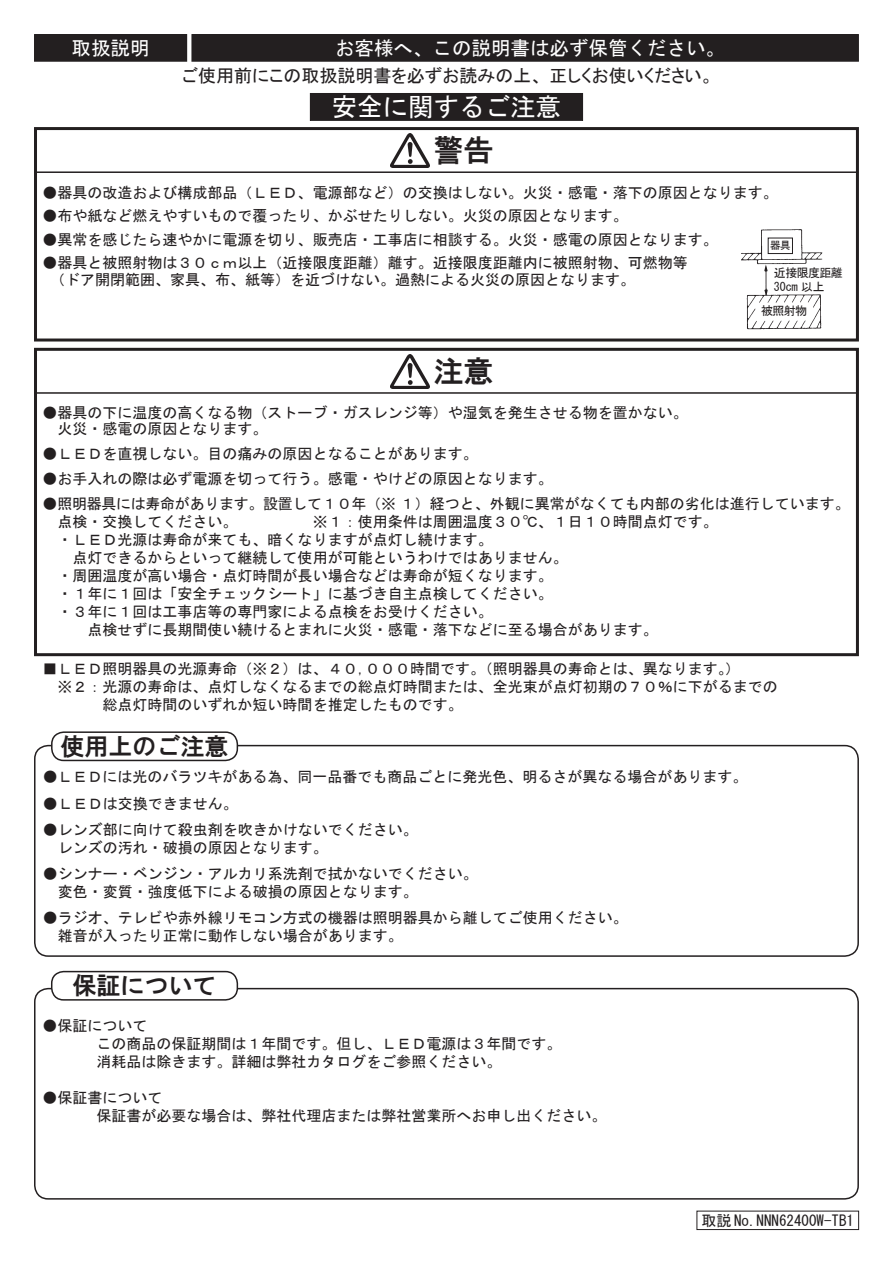
<style>
.page{position:relative;width:893px;height:1263px;background:#fff}
.page>*{position:absolute;margin:0;border:0;box-sizing:border-box;transform-origin:0 0}
.t1{font:30px "HG Gothic E";color:#231f20}
.t2{font:25.5px "MS Gothic";color:#fff}
.t3{font:24px "HG Gothic E";color:#231f20}
.t4{font:19.5px "MS Gothic";color:#fff}
.t5{font:18px "MS P Gothic";color:#231f20}
.t6{font:15px/18px "MS Gothic";color:#231f20}
.t7{font:12px/13.5px "MS Gothic";letter-spacing:-.05em;color:#231f20}
.t8{font:10.5px "MS Gothic";color:#231f20}
</style>
<div class="page">
<div style="left:696px;top:1211px;width:163px;height:19px;border:1px solid #231f20"></div>
<div style="left:35px;top:35px;width:151px;height:26px;background:#231f20"></div>
<div style="left:34px;top:34px;width:153px;height:28px;border:2px solid #231f20"></div>
<div style="left:192px;top:35px;width:666px;height:26px;background:#231f20"></div>
<div style="left:191px;top:34px;width:668px;height:28px;border:2px solid #231f20"></div>
<div style="left:34px;top:127px;width:825px;height:214px;border:3px solid #231f20"></div>
<hr style="left:35px;top:171px;width:823px;height:2px;background:#231f20">
<img style="left:390px;top:133px;width:39px;height:34px">
<div style="left:34px;top:988px;width:825px;height:211px;border:2px solid #231f20;border-radius:14px"></div>
<div style="left:52px;top:971px;width:185px;height:29px;background:#fff;border-radius:12px"></div>
<div style="left:51px;top:971px;width:187px;height:30px;border:2px solid #231f20;border-radius:12px"></div>
<div style="left:34px;top:348px;width:825px;height:308px;border:3px solid #231f20"></div>
<hr style="left:35px;top:392px;width:823px;height:2px;background:#231f20">
<img style="left:390px;top:354px;width:39px;height:34px">
<img style="left:741px;top:229px;width:81px;height:101px">
<div style="left:768px;top:238px;width:25px;height:16px;border:1px solid #231f20"></div>
<div style="left:310px;top:93px;width:273px;height:27px;background:#231f20"></div>
<div style="left:310px;top:93px;width:273px;height:28px;border:1px solid #231f20"></div>
<div style="left:34px;top:745px;width:825px;height:212px;border:2px solid #231f20;border-radius:14px"></div>
<div style="left:52px;top:732px;width:185px;height:28px;background:#fff;border-radius:12px"></div>
<div style="left:51px;top:731px;width:187px;height:30px;border:2px solid #231f20;border-radius:12px"></div>
<h3 class="t4" style="left:72px;top:38px;width:79px">取扱説明</h3>
<h3 class="t4" style="left:335px;top:38px;width:391px">お客様へ、この説明書は必ず保管ください。</h3>
<h2 class="t2" style="left:332px;top:94px;width:231px">安全に関するご注意</h2>
<p class="t5" style="left:182px;top:67px;width:533px">ご使用前にこの取扱説明書を必ずお読みの上、正しくお使いください。</p>
<h1 class="t1" style="left:433px;top:135px;width:61px">警告</h1>
<p class="t6" style="left:43px;top:184px;width:736px">●器具の改造および構成部品（ＬＥＤ、電源部など）の交換はしない。火災・感電・落下の原因となります。</p>
<p class="t6" style="left:43px;top:207px;width:586px">●布や紙など燃えやすいもので覆ったり、かぶせたりしない。火災の原因となります。</p>
<p class="t6" style="left:43px;top:230px;width:676px">●異常を感じたら速やかに電源を切り、販売店・工事店に相談する。火災・感電の原因となります。</p>
<p class="t6" style="left:50px;top:254px;width:639px;line-height:16.5px;text-indent:-8px">●器具と被照射物は３０ｃｍ以上（近接限度距離）離す。近接限度距離内に被照射物、可燃物等（ドア開閉範囲、家具、布、紙等）を近づけない。過熱による火災の原因となります。</p>
<p class="t8" style="left:770px;top:240px;width:22px">器具</p>
<p class="t7" style="left:774px;top:266px;width:70px">近接限度距離<br>30cm 以上</p>
<h1 class="t1" style="left:433px;top:356px;width:61px">注意</h1>
<p class="t7" style="left:761px;top:304px;width:48px">被照射物</p>
<p class="t6" style="left:58px;top:404px;width:631px;line-height:16.5px;text-indent:-15px">●器具の下に温度の高くなる物（ストーブ・ガスレンジ等）や湿気を発生させる物を置かない。火災・感電の原因となります。</p>
<p class="t6" style="left:43px;top:445px;width:436px">●ＬＥＤを直視しない。目の痛みの原因となることがあります。</p>
<p class="t6" style="left:43px;top:469px;width:511px">●お手入れの際は必ず電源を切って行う。感電・やけどの原因となります。</p>
<p class="t6" style="left:43px;top:494px;width:809px">●照明器具には寿命があります。設置して１０年（※ １）経つと、外観に異常がなくても内部の劣化は進行しています。　点検・交換してください。</p>
<p class="t6" style="left:313px;top:512px;width:406px">※１：使用条件は周囲温度３０℃、１日１０時間点灯です。</p>
<p class="t6" style="left:43px;top:530px;width:451px">　・ＬＥＤ光源は寿命が来ても、暗くなりますが点灯し続けます。</p>
<p class="t6" style="left:73px;top:548px;width:496px">点灯できるからといって継続して使用が可能というわけではありません。</p>
<p class="t6" style="left:43px;top:566px;width:511px">　・周囲温度が高い場合・点灯時間が長い場合などは寿命が短くなります。</p>
<p class="t6" style="left:43px;top:584px;width:511px">　・１年に１回は「安全チェックシート」に基づき自主点検してください。</p>
<p class="t6" style="left:43px;top:602px;width:451px">　・３年に１回は工事店等の専門家による点検をお受けください。</p>
<p class="t6" style="left:43px;top:620px;width:616px">　　　点検せずに長期間使い続けるとまれに火災・感電・落下などに至る場合があります。</p>
<p class="t6" style="left:43px;top:660px;width:699px">■ＬＥＤ照明器具の光源寿命（※２）は、４０，０００時間です。（照明器具の寿命とは、異なります。）</p>
<p class="t6" style="left:58px;top:678px;width:721px">※２： 光源の寿命は、点灯しなくなるまでの総点灯時間または、全光束が点灯初期の７０％に下がるまでの</p>
<p class="t6" style="left:103px;top:696px;width:361px">総点灯時間のいずれか短い時間を推定したものです。</p>
<h3 class="t3" style="left:61px;top:734px;width:169px">使用上のご注意</h3>
<p class="t6" style="left:43px;top:768px;width:706px">●ＬＥＤには光のバラツキがある為、同一品番でも商品ごとに発光色、明るさが異なる場合があります。</p>
<p class="t6" style="left:43px;top:794px;width:196px">●ＬＥＤは交換できません。</p>
<p class="t6" style="left:58px;top:820px;width:361px;text-indent:-15px">●レンズ部に向けて殺虫剤を吹きかけないでください。レンズの汚れ・破損の原因となります。</p>
<p class="t6" style="left:58px;top:865px;width:421px;text-indent:-15px">●シンナー・ベンジン・アルカリ系洗剤で拭かないでください。変色・変質・強度低下による破損の原因となります。</p>
<p class="t6" style="left:58px;top:909px;width:571px;text-indent:-15px">●ラジオ、テレビや赤外線リモコン方式の機器は照明器具から離してご使用ください。雑音が入ったり正常に動作しない場合があります。</p>
<h3 class="t3" style="left:73px;top:974px;width:145px">保証について</h3>
<p class="t6" style="left:96px;top:1016px;width:466px;text-indent:-54px">●保証について<br>この商品の保証期間は１年間です。但し、ＬＥＤ電源は３年間です。消耗品は除きます。詳細は弊社カタログをご参照ください。</p>
<p class="t6" style="left:96px;top:1088px;width:511px;text-indent:-54px">●保証書について<br>保証書が必要な場合は、弊社代理店または弊社営業所へお申し出ください。</p>
<p class="t6" style="left:701px;top:1211px;width:154px">取説 No.NNN62400W-TB1</p>
</div>
